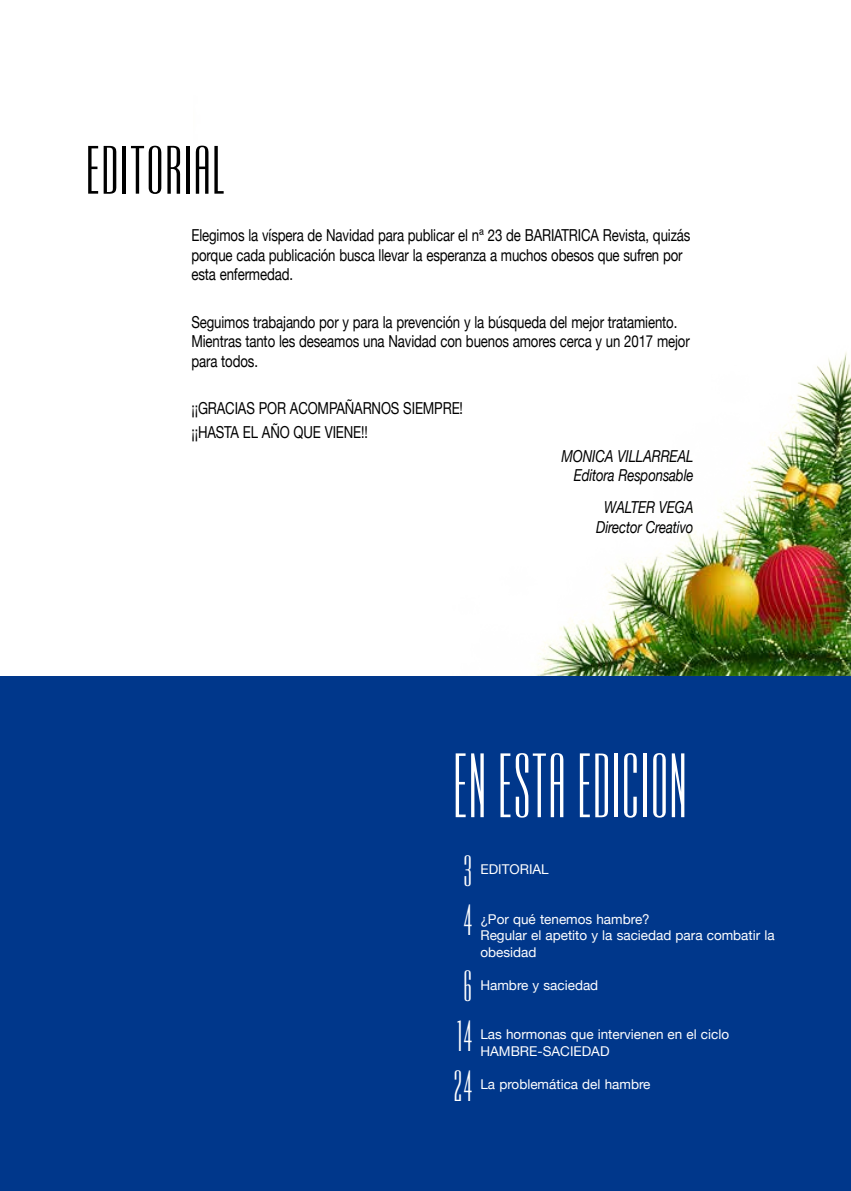
<style>
.page{position:relative;width:851px;height:1191px;background:#fff}
.page>*{position:absolute;margin:0;border:0;box-sizing:border-box;transform-origin:0 0}
.t1{font:75px "Ultra Condensed Sans Serif";color:#fff}
.t2{font:75px "Ultra Condensed Sans Serif";color:#000}
.t3{font:36px/49.5px "Ultra Condensed Sans Serif";color:#fff}
.t4{font:16.5px/19.5px "Helvetica Neue";letter-spacing:-.01em;color:#000;scale:.8 1}
.t5{font:italic 16.5px/19.5px "Helvetica Neue";letter-spacing:-.01em;color:#000;text-align:right;scale:.8 1}
.t6{font:13.5px/16.5px "Helvetica Neue";color:#fff}
</style>
<div class="page">
<img style="left:536px;top:352px;width:314px;height:324px">
<div style="left:0;top:676px;width:850px;height:515px;background:#00378b"></div>
<h1 class="t2" style="left:85px;top:123px;width:143px">editorial</h1>
<p class="t4" style="left:191px;top:226px;width:625px">Elegimos la víspera de Navidad para publicar el nª 23 de BARIATRICA Revista, quizás porque cada publicación busca llevar la esperanza a muchos obesos que sufren por esta enfermedad.</p>
<p class="t4" style="left:191px;top:313px;width:624px">Seguimos trabajando por y para la prevención y la búsqueda del mejor tratamiento.<br>Mientras tanto les deseamos una Navidad con buenos amores cerca y un 2017 mejor para todos.</p>
<p class="t4" style="left:191px;top:397px;width:341px;line-height:23.7px">¡¡GRACIAS POR ACOMPAÑARNOS SIEMPRE! ¡¡HASTA EL AÑO QUE VIENE!!</p>
<p class="t5" style="left:561px;top:447px;width:166px">MONICA VILLARREAL<br>Editora Responsable</p>
<p class="t5" style="left:596px;top:499px;width:123px;text-align:center">WALTER VEGA<br>Director Creativo</p>
<h1 class="t1" style="left:452px;top:739px;width:237px">EN ESTA EDICION</h1>
<h2 class="t3" style="left:462px;top:847px;width:11px">3<br>4</h2>
<h2 class="t3" style="left:453px;top:963px;width:20px;text-align:justify">6<br>14<br>24</h2>
<p class="t6" style="left:480px;top:862px;width:70px">EDITORIAL</p>
<p class="t6" style="left:480px;top:911px;width:296px">¿Por qué tenemos hambre?<br>Regular el apetito y la saciedad para combatir la obesidad</p>
<p class="t6" style="left:480px;top:977px;width:119px">Hambre y saciedad</p>
<p class="t6" style="left:480px;top:1027px;width:250px">Las hormonas que intervienen en el ciclo<br>HAMBRE-SACIEDAD</p>
<p class="t6" style="left:480px;top:1076px;width:171px">La problemática del hambre</p>
</div>
